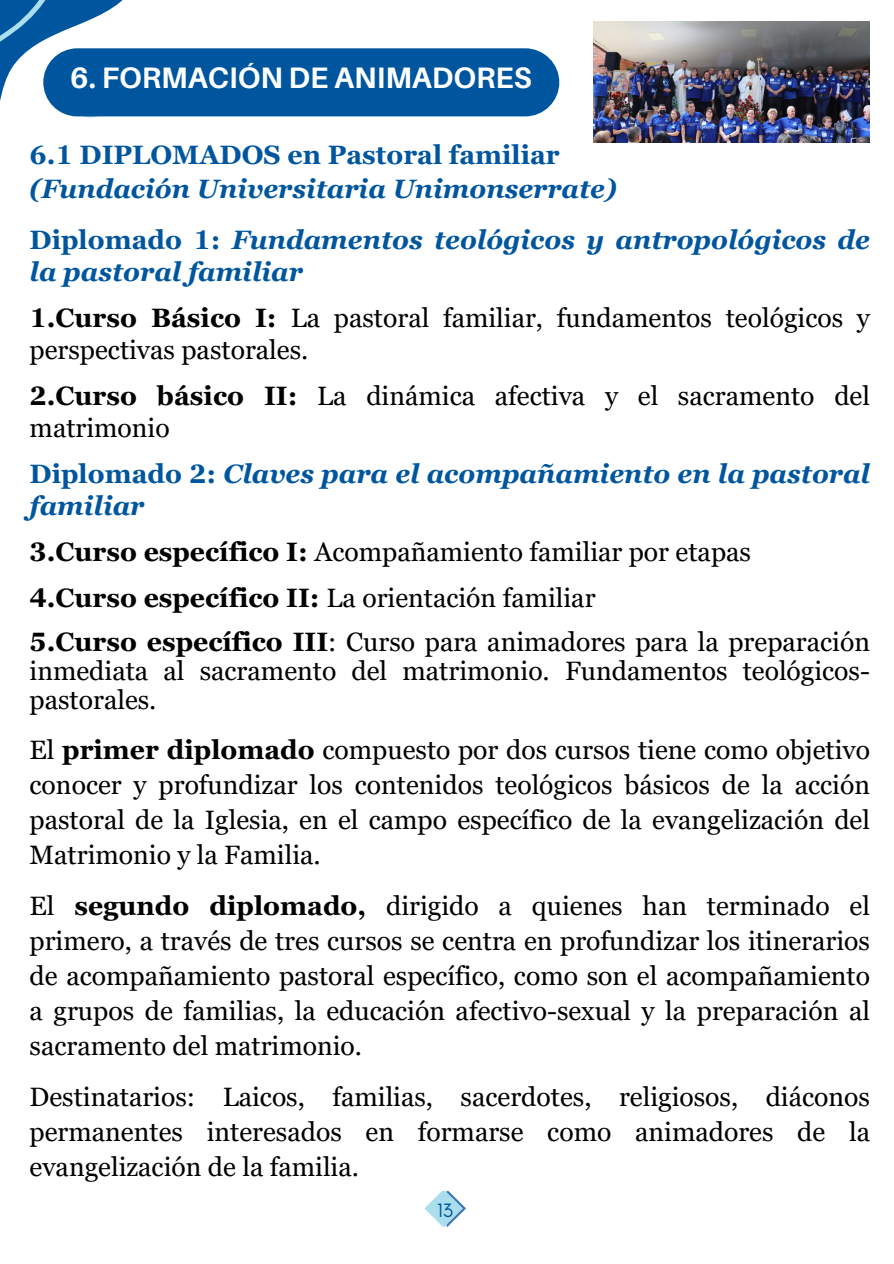
<style>
.page{position:relative;width:894px;height:1264px;background:#fff}
.page>*{position:absolute;margin:0;border:0;box-sizing:border-box;transform-origin:0 0}
.t1{font:700 29.55px "Aileron";color:#fefffe}
.t2{font:26.55px/35px "Georgia Pro";color:#000;text-align:justify}
.t3{font:italic 700 26.55px/32px "Georgia Pro";color:#00569e}
.t4{font:19.65px "Glacial Indifference";color:#00569e}
.s1{font-style:normal}
.s2{font-weight:700}
</style>
<div class="page">
<svg style="left:0;top:0;width:207px;height:118px"></svg>
<svg style="left:424px;top:1191px;width:42px;height:34px"></svg>
<div style="left:437px;top:1199px;width:17px;height:12px;background:#aadeed"></div>
<div style="left:435px;top:1205px;width:17px;height:12px;background:#aadeed"></div>
<div style="left:43px;top:48px;width:516px;height:68px;background:#00569e;border-radius:34px"></div>
<img style="left:593px;top:22px;width:276px;height:120px">
<p class="t1" style="left:70px;top:60px;width:463px">6. FORMACIÓN DE ANIMADORES</p>
<p class="t3" style="left:30px;top:138px;width:588px;line-height:34px"><span class="s1">6.1 DIPLOMADOS en Pastoral familiar </span>(Fundación Universitaria Unimonserrate)</p>
<p class="t3" style="left:30px;top:223px;width:841px"><span class="s1">Diplomado 1:</span> Fundamentos teológicos y antropológicos de la pastoral familiar</p>
<p class="t2" style="left:30px;top:301px;width:841px;line-height:32px"><span class="s2">1.Curso Básico I:</span> La pastoral familiar, fundamentos teológicos y perspectivas pastorales.</p>
<h1 class="t2" style="left:30px;top:379px;width:841px;line-height:32px"><span class="s2">2.Curso básico II:</span> La dinámica afectiva y el sacramento del matrimonio</h1>
<h2 class="t3" style="left:30px;top:457px;width:841px"><span class="s1">Diplomado 2:</span> Claves para el acompañamiento en la pastoral familiar</h2>
<h2 class="t2" style="left:30px;top:534px;width:722px"><span class="s2">3.Curso específico I:</span> Acompañamiento familiar por etapas</h2>
<p class="t2" style="left:30px;top:580px;width:567px"><span class="s2">4.Curso específico II:</span> La orientación familiar</p>
<p class="t2" style="left:30px;top:627px;width:841px;line-height:29px"><span class="s2">5.Curso específico III</span>: Curso para animadores para la preparación inmediata al sacramento del matrimonio. Fundamentos teológicos&shy;pastorales.</p>
<p class="t2" style="left:30px;top:732px;width:841px">El <span class="s2">primer diplomado</span> compuesto por dos cursos tiene como objetivo conocer y profundizar los contenidos teológicos básicos de la acción pastoral de la Iglesia, en el campo específico de la evangelización del Matrimonio y la Familia.</p>
<p class="t2" style="left:30px;top:888px;width:841px">El <span class="s2">segundo diplomado,</span> dirigido a quienes han terminado el primero, a través de tres cursos se centra en profundizar los itinerarios de acompañamiento pastoral específico, como son el acompañamiento a grupos de familias, la educación afectivo-sexual y la preparación al sacramento del matrimonio.</p>
<p class="t2" style="left:30px;top:1079px;width:841px">Destinatarios: Laicos, familias, sacerdotes, religiosos, diáconos permanentes interesados en formarse como animadores de la evangelización de la familia.</p>
<h2 class="t4" style="left:437px;top:1198px;width:17px">13</h2>
</div>
